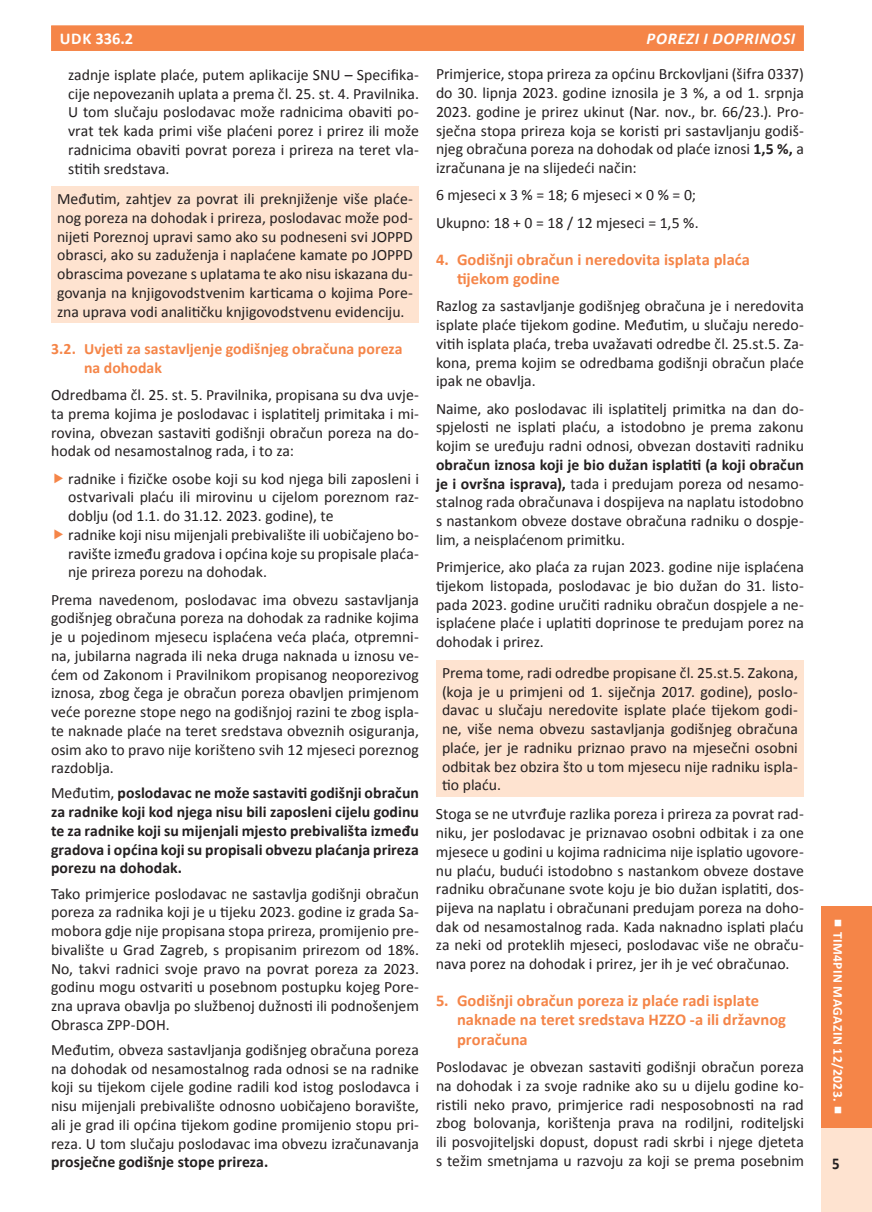
<style>
.page{position:relative;width:872px;height:1212px;background:#fff}
.page>*{position:absolute;margin:0;border:0;box-sizing:border-box;transform-origin:0 0}
.t1{font:700 16.5px/19.5px "Calibri";letter-spacing:.005em;color:#f58548}
.t2{font:italic 700 16.5px "Calibri";letter-spacing:.04em;color:#fff}
.t3{font:700 16.5px "Calibri";letter-spacing:.02em;color:#fff}
.t4{font:700 16.5px "Calibri";color:#231f20;scale:.9 1}
.t5{font:15.75px/18.8px "Calibri";color:#231f20;text-align:justify}
.t6{font:700 15.75px/18.8px "Calibri";letter-spacing:.005em;color:#231f20;text-align:justify}
.t7{font:700 15.75px/18.8px "Calibri";letter-spacing:.005em;color:#f58548}
.t8{font:700 13.5px "Calibri";letter-spacing:.03em;color:#fff}
.s1{font-weight:400}
.s2{font-weight:700}
</style>
<div class="page">
<div style="left:51px;top:26px;width:752px;height:25px;background:#f58548"></div>
<div style="left:820px;top:1113px;width:52px;height:99px;background:#fee3d0"></div>
<div style="left:820px;top:906px;width:52px;height:221px;background:#f58548"></div>
<div style="left:51px;top:186px;width:368px;height:137px;background:#fee3d0"></div>
<div style="left:436px;top:660px;width:368px;height:136px;background:#fee3d0"></div>
<p class="t3" style="left:60px;top:28px;width:75px">UDK 336.2</p>
<p class="t2" style="left:646px;top:28px;width:150px">POREZI I DOPRINOSI</p>
<p class="t5" style="left:68px;top:65px;width:352px">zadnje isplate plaće, putem aplikacije SNU – Specifika&shy;cije nepovezanih uplata a prema čl. 25. st. 4. Pravilnika.<br>U tom slučaju poslodavac može radnicima obaviti po&shy;vrat tek kada primi više plaćeni porez i prirez ili može radnicima obaviti povrat poreza i prireza na teret vla&shy;stitih sredstava.</p>
<p class="t5" style="left:57px;top:190px;width:357px">Međutim, zahtjev za povrat ili preknjiženje više plaće&shy;nog poreza na dohodak i prireza, poslodavac može pod&shy;nijeti Poreznoj upravi samo ako su podneseni svi JOPPD obrasci, ako su zaduženja i naplaćene kamate po JOPPD obrascima povezane s uplatama te ako nisu iskazana du&shy;govanja na knjigovodstvenim karticama o kojima Pore&shy;zna uprava vodi analitičku knjigovodstvenu evidenciju.</p>
<p class="t7" style="left:84px;top:340px;width:320px;text-indent:-33px">3.2. Uvjeti za sastavljenje godišnjeg obračuna poreza na dohodak</p>
<p class="t5" style="left:51px;top:386px;width:369px">Odredbama čl. 25. st. 5. Pravilnika, propisana su dva uvje&shy;ta prema kojima je poslodavac i isplatitelj primitaka i mi&shy;rovina, obvezan sastaviti godišnji obračun poreza na do&shy;hodak od nesamostalnog rada, i to za:</p>
<p class="t5" style="left:68px;top:469px;width:352px;text-align:left">radnike i fizičke osobe koji su kod njega bili zaposleni i ostvarivali plaću ili mirovinu u cijelom poreznom raz&shy;doblju (od 1.1. do 31.12. 2023. godine), te<br>radnike koji nisu mijenjali prebivalište ili uobičajeno bo&shy;ravište između gradova i općina koje su propisale plaća&shy;nje prireza porezu na dohodak.</p>
<p class="t5" style="left:51px;top:590px;width:369px">Prema navedenom, poslodavac ima obvezu sastavljanja godišnjeg obračuna poreza na dohodak za radnike kojima je u pojedinom mjesecu isplaćena veća plaća, otpremni&shy;na, jubilarna nagrada ili neka druga naknada u iznosu ve&shy;ćem od Zakonom i Pravilnikom propisanog neoporezivog iznosa, zbog čega je obračun poreza obavljen primjenom veće porezne stope nego na godišnjoj razini te zbog ispla&shy;te naknade plaće na teret sredstava obveznih osiguranja, osim ako to pravo nije korišteno svih 12 mjeseci poreznog razdoblja.</p>
<p class="t6" style="left:51px;top:784px;width:369px"><span class="s1">Međutim,</span> poslodavac ne može sastaviti godišnji obračun za radnike koji kod njega nisu bili zaposleni cijelu godinu te za radnike koji su mijenjali mjesto prebivališta između gradova i općina koji su propisali obvezu plaćanja prireza porezu na dohodak.</p>
<p class="t5" style="left:51px;top:884px;width:369px">Tako primjerice poslodavac ne sastavlja godišnji obračun poreza za radnika koji je u tijeku 2023. godine iz grada Sa&shy;mobora gdje nije propisana stopa prireza, promijenio pre&shy;bivalište u Grad Zagreb, s propisanim prirezom od 18%.<br>No, takvi radnici svoje pravo na povrat poreza za 2023. godinu mogu ostvariti u posebnom postupku kojeg Pore&shy;zna uprava obavlja po službenoj dužnosti ili podnošenjem Obrasca ZPP-DOH.</p>
<p class="t5" style="left:51px;top:1040px;width:369px">Međutim, obveza sastavljanja godišnjeg obračuna poreza na dohodak od nesamostalnog rada odnosi se na radnike koji su tijekom cijele godine radili kod istog poslodavca i nisu mijenjali prebivalište odnosno uobičajeno boravište, ali je grad ili općina tijekom godine promijenio stopu pri&shy;reza. U tom slučaju poslodavac ima obvezu izračunavanja</p>
<p class="t6" style="left:51px;top:1153px;width:219px">prosječne godišnje stope prireza.</p>
<p class="t5" style="left:436px;top:65px;width:369px">Primjerice, stopa prireza za općinu Brckovljani (šifra 0337) do 30. lipnja 2023. godine iznosila je 3 %, a od 1. srpnja 2023. godine je prirez ukinut (Nar. nov., br. 66/23.). Pro&shy;sječna stopa prireza koja se koristi pri sastavljanju godiš&shy;njeg obračuna poreza na dohodak od plaće iznosi <span class="s2">1,5 %,</span> a izračunana je na slijedeći način:</p>
<p class="t5" style="left:436px;top:182px;width:264px;line-height:27.3px">6 mjeseci x 3 % = 18; 6 mjeseci × 0 % = 0;<br>Ukupno: 18 + 0 = 18 / 12 mjeseci = 1,5 %.</p>
<p class="t1" style="left:457px;top:249px;width:294px;text-indent:-21px">4. Godišnji obračun i neredovita isplata plaća tijekom godine</p>
<p class="t5" style="left:436px;top:297px;width:369px">Razlog za sastavljanje godišnjeg obračuna je i neredovita isplate plaće tijekom godine. Međutim, u slučaju neredo&shy;vitih isplata plaća, treba uvažavati odredbe čl. 25.st.5. Za&shy;kona, prema kojim se odredbama godišnji obračun plaće ipak ne obavlja.</p>
<p class="t5" style="left:436px;top:399px;width:369px">Naime, ako poslodavac ili isplatitelj primitka na dan do&shy;spjelosti ne isplati plaću, a istodobno je prema zakonu kojim se uređuju radni odnosi, obvezan dostaviti radniku</p>
<p class="t5" style="left:436px;top:455px;width:369px"><span class="s2">obračun iznosa koji je bio dužan isplatiti (a koji obračun je i ovršna isprava),</span> tada i predujam poreza od nesamo&shy;stalnog rada obračunava i dospijeva na naplatu istodobno s nastankom obveze dostave obračuna radniku o dospje&shy;lim, a neisplaćenom primitku.</p>
<p class="t5" style="left:436px;top:557px;width:369px">Primjerice, ako plaća za rujan 2023. godine nije isplaćena tijekom listopada, poslodavac je bio dužan do 31. listo&shy;pada 2023. godine uručiti radniku obračun dospjele a ne&shy;isplaćene plaće i uplatiti doprinose te predujam porez na dohodak i prirez.</p>
<p class="t5" style="left:442px;top:663px;width:357px">Prema tome, radi odredbe propisane čl. 25.st.5. Zakona, (koja je u primjeni od 1. siječnja 2017. godine), poslo&shy;davac u slučaju neredovite isplate plaće tijekom godi&shy;ne, više nema obvezu sastavljanja godišnjeg obračuna plaće, jer je radniku priznao pravo na mjesečni osobni odbitak bez obzira što u tom mjesecu nije radniku ispla&shy;tio plaću.</p>
<p class="t5" style="left:436px;top:805px;width:369px">Stoga se ne utvrđuje razlika poreza i prireza za povrat rad&shy;niku, jer poslodavac je priznavao osobni odbitak i za one mjesece u godini u kojima radnicima nije isplatio ugovore&shy;nu plaću, budući istodobno s nastankom obveze dostave radniku obračunane svote koju je bio dužan isplatiti, dos&shy;pijeva na naplatu i obračunani predujam poreza na doho&shy;dak od nesamostalnog rada. Kada naknadno isplati plaću za neki od proteklih mjeseci, poslodavac više ne obraču&shy;nava porez na dohodak i prirez, jer ih je već obračunao.</p>
<p class="t1" style="left:457px;top:990px;width:330px;text-indent:-21px">5. Godišnji obračun poreza iz plaće radi isplate naknade na teret sredstava HZZO -a ili državnog proračuna</p>
<p class="t5" style="left:436px;top:1057px;width:369px">Poslodavac je obvezan sastaviti godišnji obračun poreza na dohodak i za svoje radnike ako su u dijelu godine ko&shy;ristili neko pravo, primjerice radi nesposobnosti na rad zbog bolovanja, korištenja prava na rodiljni, roditeljski ili posvojiteljski dopust, dopust radi skrbi i njege djeteta s težim smetnjama u razvoju za koji se prema posebnim</p>
<p class="t8" style="left:846px;top:931px;width:172px;rotate:90deg">TIM4PIN MAGAZIN 12/2023.</p>
<p class="t4" style="left:832px;top:1152px;width:10px">5</p>
</div>
